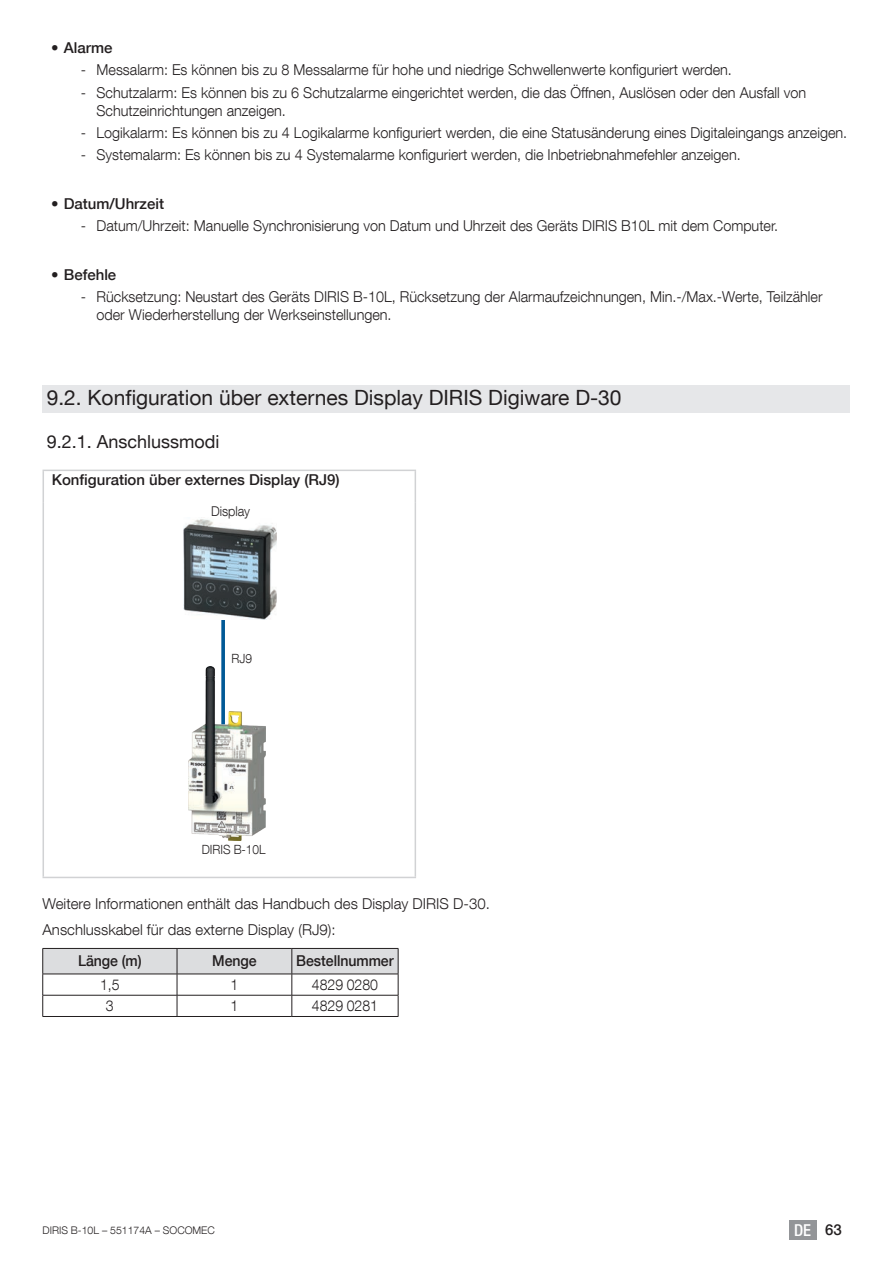
<style>
.page{position:relative;width:893px;height:1263px;background:#fff}
.page>*{position:absolute;margin:0;border:0;box-sizing:border-box;transform-origin:0 0}
.t1{font:21px "Helvetica Neue LT Com";color:#231f20}
.t2{font:18px "Helvetica Neue LT Com";color:#231f20}
.t3{font:500 condensed 16.5px "Helvetica Neue LT Com";color:#fff}
.t4{font:300 15px/18px "Helvetica Neue LT Com";color:#231f20;scale:.96 1}
.t5{font:300 15px/26.5px "Helvetica Neue LT Com";color:#231f20}
.t6{font:500 15px "Helvetica Neue LT Com";color:#231f20}
.t7{font:500 15px "Helvetica Neue LT Com";color:#231f20;scale:.94 1}
.t8{font:300 15px "Helvetica Neue LT Com";color:#231f20;scale:.94 1}
.t9{font:300 13.5px "Helvetica Neue LT Com";letter-spacing:-.005em;color:#231f20;scale:.94 1}
.t10{font:300 12.75px "Helvetica Neue LT Com";letter-spacing:-.005em;color:#231f20;scale:.94 1}
.t11{font:300 10.5px "Helvetica Neue LT Com";color:#231f20}
.s1{font-stretch:normal;font-size:15px;color:#231f20}
</style>
<div class="page">
<div style="left:789px;top:1220px;width:27px;height:19px;background:#939598"></div>
<div style="left:43px;top:386px;width:807px;height:27px;background:#e6e7e9"></div>
<hr style="left:43px;top:470px;width:373px;height:1px;background:#d1d2d4">
<hr style="left:43px;top:471px;width:1px;height:31px;background:#d1d2d4">
<hr style="left:415px;top:471px;width:1px;height:31px;background:#d1d2d4">
<hr style="left:43px;top:502px;width:1px;height:375px;background:#d1d2d4">
<hr style="left:415px;top:502px;width:1px;height:375px;background:#d1d2d4">
<hr style="left:43px;top:877px;width:373px;height:1px;background:#d1d2d4">
<img style="left:189px;top:666px;width:76px;height:174px">
<svg style="left:221px;top:620px;width:4px;height:104px"></svg>
<img style="left:184px;top:519px;width:93px;height:100px">
<svg style="left:42px;top:948px;width:357px;height:68px"></svg>
<hr style="left:43px;top:1016px;width:134px;height:1px;background:#231f20">
<hr style="left:177px;top:1016px;width:115px;height:1px;background:#231f20">
<hr style="left:292px;top:1016px;width:106px;height:1px;background:#231f20">
<p class="t6" style="left:51px;top:39px;width:63px">• Alarme</p>
<p class="t4" style="left:81px;top:61px;width:680px">- Messalarm: Es können bis zu 8 Messalarme für hohe und niedrige Schwellenwerte konfiguriert werden.</p>
<p class="t4" style="left:97px;top:83px;width:741px;text-indent:-16px">- Schutzalarm: Es können bis zu 6 Schutzalarme eingerichtet werden, die das Öffnen, Auslösen oder den Ausfall von<br>Schutzeinrichtungen anzeigen.</p>
<p class="t4" style="left:81px;top:123px;width:800px">- Logikalarm: Es können bis zu 4 Logikalarme konfiguriert werden, die eine Statusänderung eines Digitaleingangs anzeigen.</p>
<p class="t4" style="left:81px;top:146px;width:689px">- Systemalarm: Es können bis zu 4 Systemalarme konfiguriert werden, die Inbetriebnahmefehler anzeigen.</p>
<p class="t6" style="left:51px;top:195px;width:115px">• Datum/Uhrzeit</p>
<p class="t4" style="left:81px;top:217px;width:728px">- Datum/Uhrzeit: Manuelle Synchronisierung von Datum und Uhrzeit des Geräts DIRIS B10L mit dem Computer.</p>
<p class="t6" style="left:51px;top:266px;width:67px">• Befehle</p>
<p class="t4" style="left:97px;top:288px;width:758px;text-indent:-16px">- Rücksetzung: Neustart des Geräts DIRIS B-10L, Rücksetzung der Alarmaufzeichnungen, Min.-/Max.-Werte, Teilzähler oder Wiederherstellung der Werkseinstellungen.</p>
<h1 class="t1" style="left:47px;top:384px;width:576px">9.2. Konfiguration über externes Display DIRIS Digiware D-30</h1>
<p class="t2" style="left:47px;top:431px;width:174px">9.2.1. Anschlussmodi</p>
<p class="t6" style="left:52px;top:471px;width:289px">Konfiguration über externes Display (RJ9)</p>
<p class="t9" style="left:211px;top:503px;width:43px">Display</p>
<p class="t10" style="left:232px;top:650px;width:23px">RJ9</p>
<p class="t10" style="left:202px;top:842px;width:69px">DIRIS B-10L</p>
<p class="t5" style="left:43px;top:890px;width:449px">Weitere Informationen enthält das Handbuch des Display DIRIS D-30.<br>Anschlusskabel für das externe Display (RJ9):</p>
<p class="t7" style="left:78px;top:951px;width:69px">Länge (m)</p>
<p class="t7" style="left:212px;top:951px;width:49px">Menge</p>
<p class="t7" style="left:296px;top:951px;width:105px">Bestellnummer</p>
<p class="t8" style="left:100px;top:975px;width:22px">1,5</p>
<p class="t8" style="left:230px;top:975px;width:10px">1</p>
<p class="t8" style="left:312px;top:975px;width:72px">4829 0280</p>
<p class="t8" style="left:106px;top:997px;width:10px">3</p>
<p class="t8" style="left:230px;top:997px;width:10px">1</p>
<p class="t8" style="left:312px;top:997px;width:72px">4829 0281</p>
<p class="t11" style="left:43px;top:1223px;width:174px">DIRIS B-10L – 551174A – SOCOMEC</p>
<p class="t3" style="left:794px;top:1220px;width:49px">DE <span class="s1">63</span></p>
</div>
